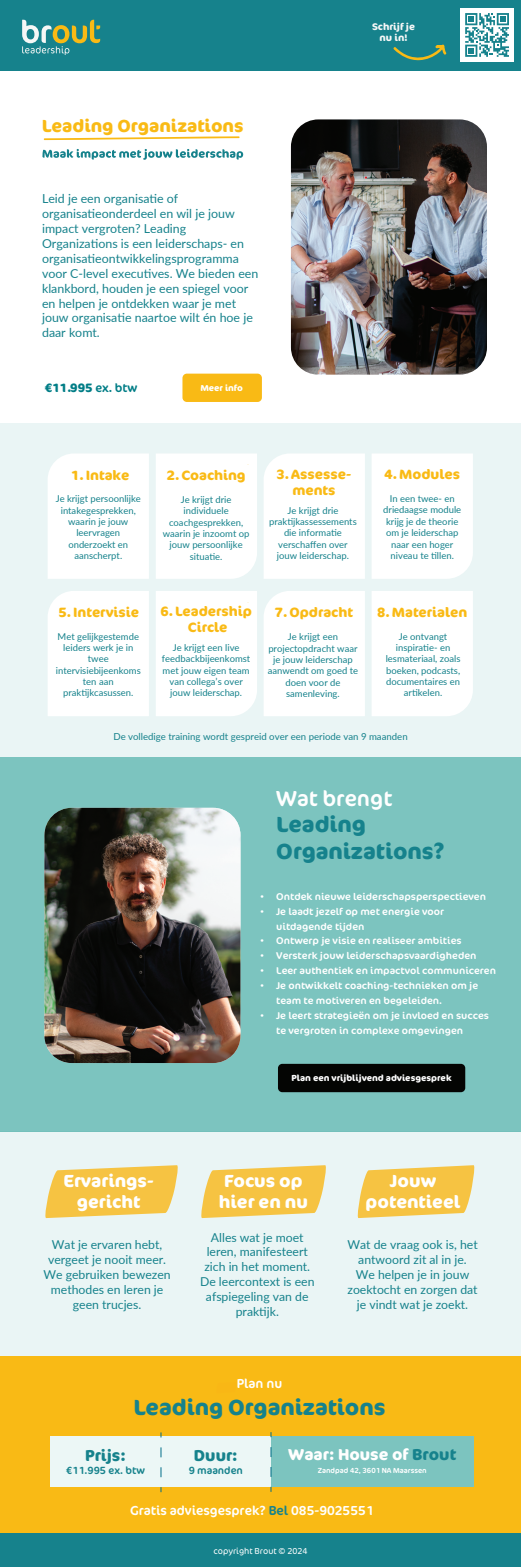
<style>
.page{position:relative;width:521px;height:1567px;background:#fff}
.page>*{position:absolute;margin:0;border:0;box-sizing:border-box;transform-origin:0 0}
.t1{font:700 21.88px/26.2px "Cocon Pro";color:#16828c}
.t2{font:21.88px "Cocon Pro";color:#fff}
.t3{font:700 17.5px/21px "Cocon Pro";color:#fff;text-align:center}
.t4{font:700 17.5px "Cocon Pro";color:#f9ba15}
.t5{font:700 15.75px "Cocon Pro";color:#fff}
.t6{font:700 15.75px "Cocon Pro";color:#16828c}
.t7{font:700 13.47px/16.2px "Cocon Pro";color:#f9ba15;text-align:center}
.t8{font:13.12px "Cocon Pro";color:#fff}
.t9{font:12.42px/14.9px "Lato";color:#16828c}
.t10{font:12.25px/14.9px "Lato";color:#16828c;text-align:center}
.t11{font:700 12.16px "Cocon Pro";color:#007d86}
.t12{font:10.5px "Cocon Pro";color:#16828c}
.t13{font:9.89px/14.9px "Cocon Pro";color:#fff;scale:1.05 1}
.t14{font:9.62px "Lato";color:#16828c}
.t15{font:700 9.62px/11.5px "Cocon Pro";color:#f5f7f7;text-align:center}
.t16{font:9.45px/11.4px "Lato";color:#16828c;text-align:center}
.t17{font:700 8.75px "Cocon Pro";color:#fff}
.t18{font:300 8.75px "Cocon Pro";color:#fff}
.t19{font:700 8.66px "Cocon Pro";color:#fff}
.t20{font:7.44px "Cocon Pro";color:#fff}
.s1{font-weight:400}
.s2{color:#16828c}
</style>
<div class="page">
<div style="left:0;top:423px;width:520px;height:334px;background:#eaf5f5"></div>
<div style="left:0;top:757px;width:520px;height:374px;background:#7cc4bf"></div>
<div style="left:0;top:0;width:520px;height:71px;background:#16828c"></div>
<svg style="left:22px;top:20px;width:78px;height:35px"></svg>
<div style="left:0;top:1131px;width:520px;height:231px;background:#eaf5f5"></div>
<svg style="left:201px;top:1165px;width:125px;height:52px;background:#f4ca5c"></svg>
<div style="left:0;top:1531px;width:520px;height:35px;background:#16828c"></div>
<div style="left:460px;top:8px;width:53px;height:54px;background:#fff"></div>
<svg style="left:393px;top:44px;width:53px;height:17px"></svg>
<div style="left:0;top:1356px;width:520px;height:176px;background:#f9ba15"></div>
<div style="left:161px;top:1436px;width:110px;height:50px;background:#ecf7f6"></div>
<div style="left:51px;top:1436px;width:110px;height:50px;background:#ecf7f6"></div>
<svg style="left:160px;top:1447px;width:1px;height:44px"></svg>
<div style="left:271px;top:1436px;width:202px;height:50px;background:#7cc4bf"></div>
<svg style="left:270px;top:1447px;width:1px;height:44px"></svg>
<div style="left:278px;top:1063px;width:187px;height:29px;background:#040503;border-radius:4px"></div>
<svg style="left:45px;top:1165px;width:133px;height:52px;background:#f4ca5d"></svg>
<svg style="left:357px;top:1165px;width:118px;height:52px;background:#f4ca5e"></svg>
<div style="left:48px;top:454px;width:101px;height:124px;background:#fff"></div>
<div style="left:156px;top:454px;width:101px;height:124px;background:#fff"></div>
<div style="left:264px;top:454px;width:100px;height:124px;background:#fff"></div>
<div style="left:372px;top:454px;width:100px;height:124px;background:#fff"></div>
<img style="left:44px;top:807px;width:196px;height:255px">
<img style="left:291px;top:119px;width:195px;height:255px">
<div style="left:182px;top:373px;width:80px;height:29px;background:#f9ba15;border-radius:4px"></div>
<svg style="left:43px;top:136px;width:197px;height:4px"></svg>
<div style="left:48px;top:591px;width:101px;height:125px;background:#fff"></div>
<div style="left:156px;top:591px;width:101px;height:125px;background:#fff"></div>
<div style="left:264px;top:591px;width:100px;height:125px;background:#fff"></div>
<div style="left:372px;top:591px;width:100px;height:125px;background:#fff"></div>
<svg style="left:465px;top:13px;width:43px;height:44px"></svg>
<svg style="left:42px;top:149px;width:201px;height:11px"></svg>
<p class="t15" style="left:372px;top:20px;width:44px">Schrijf je nu in!</p>
<h2 class="t4" style="left:42px;top:114px;width:203px">Leading Organizations</h2>
<p class="t9" style="left:42px;top:191px;width:218px">Leid je een organisatie of organisatieonderdeel en wil je jouw impact vergroten? Leading<br>Organizations is een leiderschaps- en organisatieontwikkelingsprogramma voor C-level executives. We bieden een klankbord, houden je een spiegel voor en helpen je ontdekken waar je met jouw organisatie naartoe wilt én hoe je daar komt.</p>
<p class="t11" style="left:45px;top:379px;width:94px">€11.995 <span class="s1">ex. btw</span></p>
<p class="t19" style="left:200px;top:382px;width:44px">Meer info</p>
<h3 class="t7" style="left:71px;top:466px;width:60px">1. Intake</h3>
<p class="t16" style="left:56px;top:493px;width:87px">Je krijgt persoonlijke intakegesprekken, waarin je jouw leervragen onderzoekt en aanscherpt.</p>
<h3 class="t7" style="left:58px;top:603px;width:82px">5. Intervisie</h3>
<p class="t16" style="left:56px;top:630px;width:86px">Met gelijkgestemde leiders werk je in twee intervisiebijeenkoms ten aan praktijkcasussen.</p>
<h3 class="t7" style="left:166px;top:467px;width:80px">2. Coaching</h3>
<p class="t16" style="left:163px;top:493px;width:88px">Je krijgt drie individuele coachgesprekken, waarin je inzoomt op jouw persoonlijke situatie.</p>
<h3 class="t7" style="left:276px;top:465px;width:76px">3. Assesse&shy;ments</h3>
<p class="t16" style="left:269px;top:504px;width:89px">Je krijgt drie praktijkassessements die informatie verschaffen over jouw leiderschap.</p>
<h3 class="t7" style="left:160px;top:602px;width:93px">6. Leadership<br>Circle</h3>
<p class="t16" style="left:162px;top:641px;width:90px">Je krijgt een live feedbackbijeenkomst met jouw eigen team van collega’s over jouw leiderschap.</p>
<h3 class="t7" style="left:274px;top:603px;width:80px">7. Opdracht</h3>
<p class="t16" style="left:267px;top:631px;width:92px">Je krijgt een projectopdracht waar je jouw leiderschap aanwendt om goed te doen voor de samenleving.</p>
<h3 class="t7" style="left:384px;top:466px;width:77px">4. Modules</h3>
<p class="t16" style="left:383px;top:492px;width:79px">In een twee- en driedaagse module krijg je de theorie om je leiderschap naar een hoger niveau te tillen.</p>
<h3 class="t7" style="left:377px;top:603px;width:91px">8. Materialen</h3>
<p class="t16" style="left:385px;top:630px;width:76px">Je ontvangt inspiratie- en lesmateriaal, zoals boeken, podcasts, documentaires en artikelen.</p>
<p class="t14" style="left:113px;top:729px;width:295px">De volledige training wordt gespreid over een periode van 9 maanden</p>
<h1 class="t2" style="left:276px;top:783px;width:117px">Wat brengt</h1>
<h1 class="t1" style="left:276px;top:810px;width:170px">Leading<br>Organizations?</h1>
<p class="t13" style="left:260px;top:888px;width:216px">• Ontdek nieuwe leiderschapsperspectieven</p>
<p class="t13" style="left:276px;top:903px;width:161px;text-indent:-16px">• Je laadt jezelf op met energie voor uitdagende tijden</p>
<p class="t13" style="left:260px;top:933px;width:193px">• Ontwerp je visie en realiseer ambities</p>
<p class="t13" style="left:260px;top:948px;width:207px">• Versterk jouw leiderschapsvaardigheden</p>
<p class="t13" style="left:260px;top:963px;width:226px">• Leer authentiek en impactvol communiceren</p>
<p class="t13" style="left:276px;top:977px;width:194px;text-indent:-16px">• Je ontwikkelt coaching-technieken om je team te motiveren en begeleiden.</p>
<p class="t13" style="left:276px;top:1007px;width:204px;text-indent:-16px">• Je leert strategieën om je invloed en succes te vergroten in complexe omgevingen</p>
<p class="t17" style="left:291px;top:1071px;width:161px">Plan een vrijblijvend adviesgesprek</p>
<h2 class="t3" style="left:63px;top:1169px;width:92px">Ervarings&shy;gericht</h2>
<h2 class="t3" style="left:365px;top:1169px;width:96px">Jouw potentieel</h2>
<h2 class="t3" style="left:219px;top:1169px;width:91px;text-align:left">Focus op hier en nu</h2>
<p class="t10" style="left:200px;top:1228px;width:116px">Alles wat je moet leren, manifesteert zich in het moment.<br>De leercontext is een afspiegeling van de praktijk.</p>
<p class="t10" style="left:43px;top:1236px;width:128px">Wat je ervaren hebt, vergeet je nooit meer.<br>We gebruiken bewezen methodes en leren je geen trucjes.</p>
<p class="t10" style="left:347px;top:1236px;width:132px">Wat de vraag ook is, het antwoord zit al in je.<br>We helpen je in jouw zoektocht en zorgen dat je vindt wat je zoekt.</p>
<h3 class="t8" style="left:237px;top:1374px;width:47px">Plan nu</h3>
<h1 class="t1" style="left:133px;top:1392px;width:253px">Leading Organizations</h1>
<h3 class="t5" style="left:288px;top:1443px;width:169px">Waar: House of <span class="s2">Brout</span></h3>
<p class="t20" style="left:317px;top:1465px;width:110px">Zandpad 42, 3601 NA Maarssen</p>
<h3 class="t6" style="left:85px;top:1444px;width:42px">Prijs:</h3>
<p class="t12" style="left:66px;top:1462px;width:80px">€11.995 ex. btw</p>
<h3 class="t8" style="left:130px;top:1500px;width:245px">Gratis adviesgesprek? <span class="s2">Bel</span> 085-9025551</h3>
<h3 class="t6" style="left:194px;top:1444px;width:45px">Duur:</h3>
<p class="t12" style="left:188px;top:1462px;width:56px">9 maanden</p>
<p class="t18" style="left:213px;top:1544px;width:96px">copyright Brout © 2024</p>
</div>
